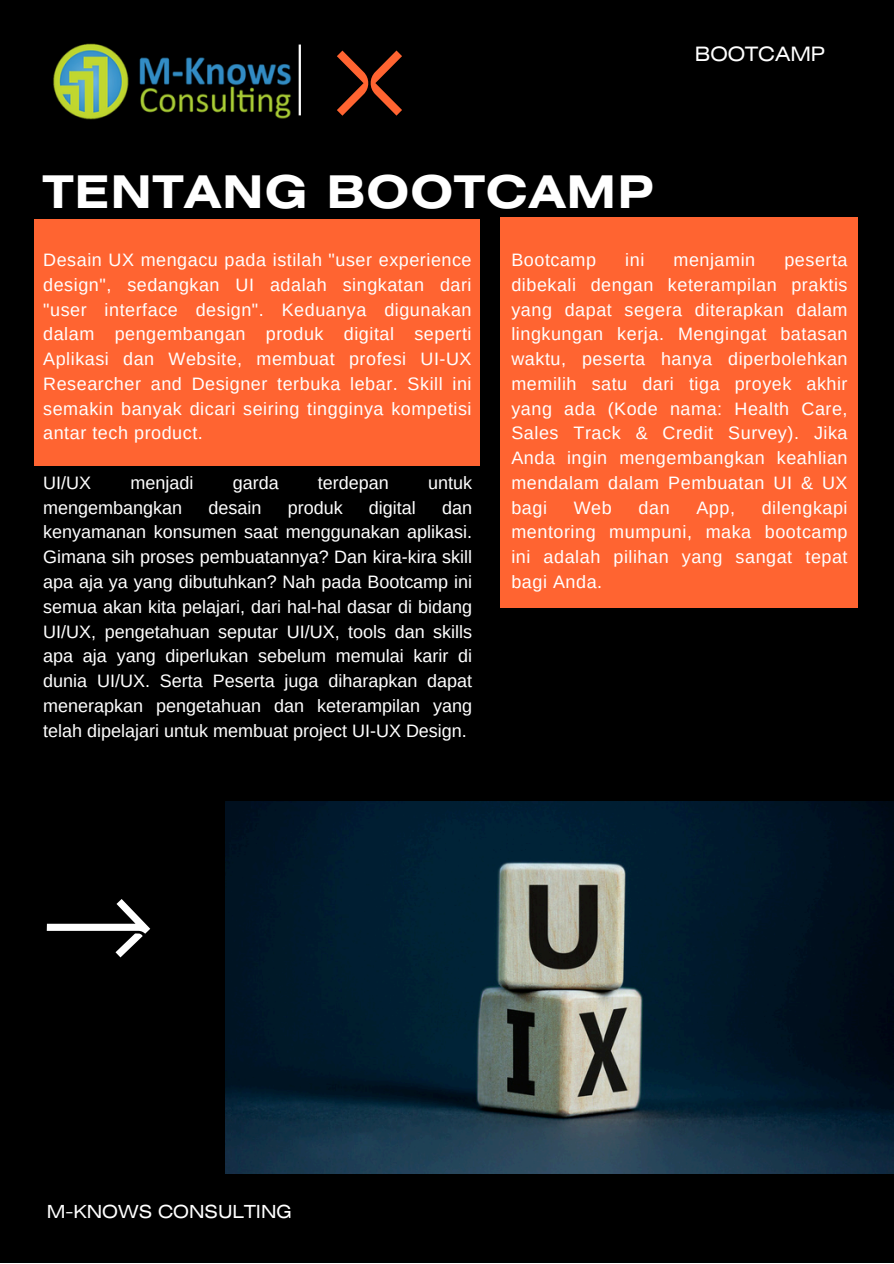
<style>
.page{position:relative;width:894px;height:1264px;background:#fff}
.page>*{position:absolute;margin:0;border:0;box-sizing:border-box;transform-origin:0 0}
.t1{font:700 45px "Helios Ext";letter-spacing:.025em;color:#fff}
.t2{font:19.8px "Helios Ext";color:#fff}
.t3{font:18px/24.8px "Arimo";letter-spacing:.03em;color:#fff;text-align:justify}
.t4{font:18px "Arimo";color:#fff}
.t5{font:18px "Helios Ext";color:#fff}
</style>
<div class="page">
<div style="left:0;top:0;width:893px;height:1262px;background:#000"></div>
<div style="left:500px;top:217px;width:357px;height:391px;background:#ff6431"></div>
<hr style="left:298px;top:45px;width:3px;height:70px;background:#fff">
<svg style="left:337px;top:50px;width:65px;height:66px"></svg>
<img style="left:226px;top:802px;width:667px;height:371px">
<svg style="left:47px;top:899px;width:103px;height:58px"></svg>
<img style="left:53px;top:43px;width:239px;height:77px">
<div style="left:34px;top:219px;width:445px;height:246px;background:#ff6431"></div>
<p class="t2" style="left:694px;top:46px;width:132px">BOOTCAMP</p>
<h2 class="t1" style="left:43px;top:175px;width:612px">TENTANG BOOTCAMP</h2>
<h1 class="t3" style="left:43px;top:247px;width:430px">Desain UX mengacu pada istilah "user experience design", sedangkan UI adalah singkatan dari "user interface design". Keduanya digunakan dalam pengembangan produk digital seperti Aplikasi dan Website, membuat profesi UI-UX Researcher and Designer terbuka lebar. Skill ini semakin banyak dicari seiring tingginya kompetisi antar tech product.</h1>
<p class="t3" style="left:43px;top:470px;width:49px">UI/UX</p>
<p class="t4" style="left:130px;top:472px;width:64px">menjadi</p>
<p class="t3" style="left:232px;top:470px;width:47px">garda</p>
<p class="t4" style="left:318px;top:472px;width:72px">terdepan</p>
<p class="t3" style="left:428px;top:470px;width:45px">untuk</p>
<p class="t4" style="left:43px;top:497px;width:140px">mengembangkan</p>
<p class="t3" style="left:208px;top:495px;width:54px">desain</p>
<p class="t3" style="left:287px;top:495px;width:56px">produk</p>
<p class="t4" style="left:369px;top:497px;width:48px">digital</p>
<p class="t3" style="left:43px;top:495px;width:430px;text-indent:399px">dan kenyamanan konsumen saat menggunakan aplikasi.<br>Gimana sih proses pembuatannya? Dan kira-kira skill apa aja ya yang dibutuhkan? Nah pada Bootcamp ini semua akan kita pelajari, dari hal-hal dasar di bidang UI/UX, pengetahuan seputar UI/UX, tools dan skills apa aja yang diperlukan sebelum memulai karir di dunia UI/UX. Serta Peserta juga diharapkan dapat menerapkan pengetahuan dan keterampilan yang telah dipelajari untuk membuat project UI-UX Design.</p>
<p class="t3" style="left:511px;top:247px;width:86px">Bootcamp</p>
<p class="t3" style="left:625px;top:247px;width:21px">ini</p>
<p class="t3" style="left:673px;top:247px;width:83px">menjamin</p>
<p class="t3" style="left:511px;top:247px;width:337px;text-indent:273px">peserta dibekali dengan keterampilan praktis yang dapat segera diterapkan dalam lingkungan kerja. Mengingat batasan waktu, peserta hanya diperbolehkan memilih satu dari tiga proyek akhir yang ada (Kode nama: Health Care, Sales Track &amp; Credit Survey). Jika Anda ingin mengembangkan keahlian mendalam dalam Pembuatan UI &amp; UX bagi</p>
<p class="t3" style="left:511px;top:495px;width:337px;text-indent:250px">dilengkapi mentoring mumpuni, maka bootcamp ini adalah pilihan yang sangat tepat bagi Anda.</p>
<p class="t3" style="left:573px;top:495px;width:40px">Web</p>
<p class="t3" style="left:638px;top:495px;width:33px">dan</p>
<p class="t3" style="left:696px;top:495px;width:40px">App,</p>
<p class="t5" style="left:47px;top:1205px;width:247px">M-KNOWS CONSULTING</p>
</div>
